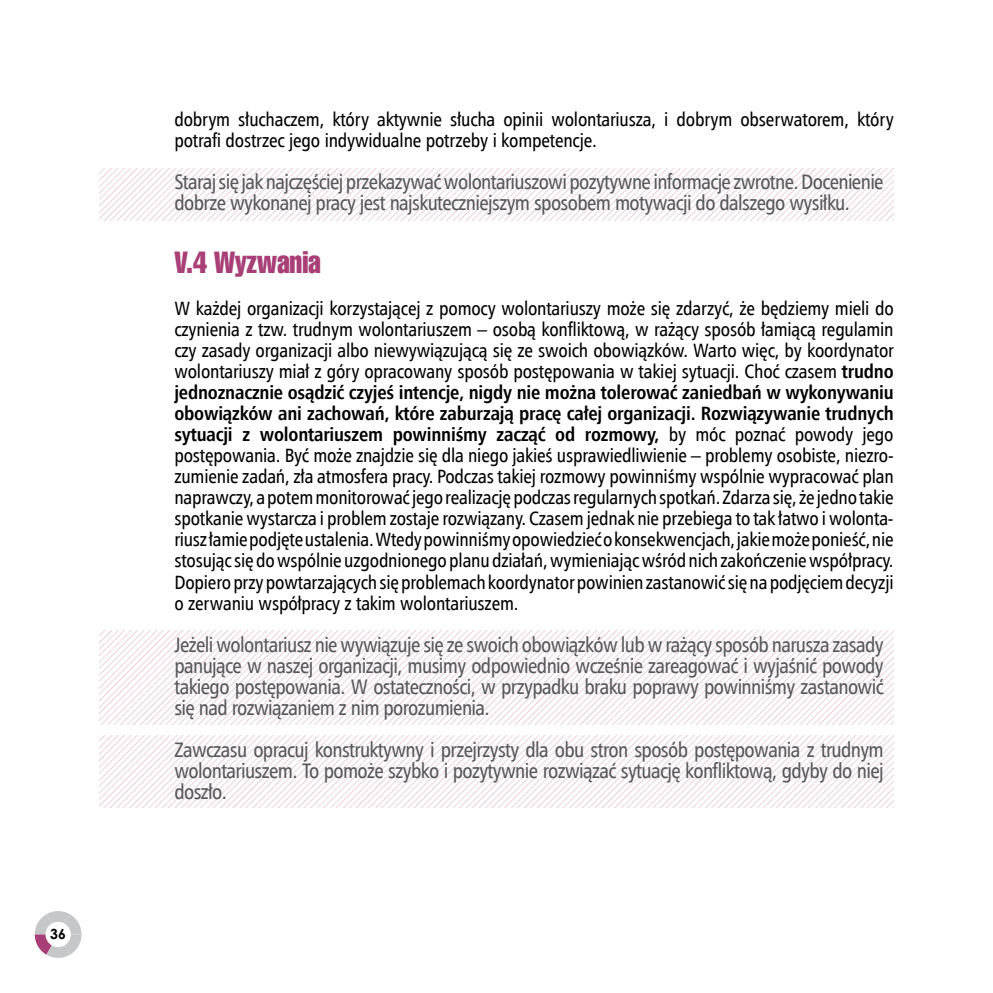
<style>
.page{position:relative;width:993px;height:993px;background:#fff}
.page>*{position:absolute;margin:0;border:0;box-sizing:border-box;transform-origin:0 0}
.tyt02_5{font:29.75px "Swis 911 Cm EU";color:#a83f77}
.wazne{font:21px/21px "Humnst 777 Cn EU";letter-spacing:-.03em;color:#58585a;text-align:justify}
.tekst{font:19.25px/21px "Humnst 777 Cn EU";letter-spacing:-.01em;color:#000}
.t1{font:700 14px "Century Gothic";color:#000}
.s1{font-weight:700}
</style>
<div class="page">
<img style="left:99px;top:735px;width:794px;height:72px">
<img style="left:99px;top:630px;width:794px;height:94px">
<img style="left:99px;top:168px;width:794px;height:53px">
<svg style="left:35px;top:911px;width:46px;height:47px"></svg>
<p class="t1" style="left:50px;top:922px;width:17px">36</p>
<p class="tekst" style="left:174px;top:109px;width:720px">dobrym słuchaczem, który aktywnie słucha opinii wolontariusza, i dobrym obserwatorem, który potrafi dostrzec jego indywidualne potrzeby i kompetencje.</p>
<p class="wazne" style="left:174px;top:171px;width:710px">Staraj się jak najczęściej przekazywać wolontariuszowi pozytywne informacje zwrotne. Docenienie dobrze wykonanej pracy jest najskuteczniejszym sposobem motywacji do dalszego wysiłku.</p>
<p class="tyt02_5" style="left:174px;top:245px;width:148px">V.4 Wyzwania</p>
<p class="tekst" style="left:174px;top:298px;width:720px;text-align:justify">W każdej organizacji korzystającej z pomocy wolontariuszy może się zdarzyć, że będziemy mieli do czynienia z tzw. trudnym wolontariuszem – osobą konfliktową, w rażący sposób łamiącą regulamin czy zasady organizacji albo niewywiązującą się ze swoich obowiązków. Warto więc, by koordynator wolontariuszy miał z góry opracowany sposób postępowania w takiej sytuacji. Choć czasem <span class="s1">trudno jednoznacznie osądzić czyjeś intencje, nigdy nie można tolerować zaniedbań w wykonywaniu obowiązków ani zachowań, które zaburzają pracę całej organizacji. Rozwiązywanie trudnych sytuacji z wolontariuszem powinniśmy zacząć od rozmowy,</span> by móc poznać powody jego postępowania. Być może znajdzie się dla niego jakieś usprawiedliwienie – problemy osobiste, niezro&shy;zumienie zadań, zła atmosfera pracy. Podczas takiej rozmowy powinniśmy wspólnie wypracować plan naprawczy, a potem monitorować jego realizację podczas regularnych spotkań. Zdarza się, że jedno takie spotkanie wystarcza i problem zostaje rozwiązany. Czasem jednak nie przebiega to tak łatwo i wolonta&shy;riusz łamie podjęte ustalenia. Wtedy powinniśmy opowiedzieć o konsekwencjach, jakie może ponieść, nie stosując się do wspólnie uzgodnionego planu działań, wymieniając wśród nich zakończenie współpracy.<br>Dopiero przy powtarzających się problemach koordynator powinien zastanowić się na podjęciem decyzji o zerwaniu współpracy z takim wolontariuszem.</p>
<p class="wazne" style="left:174px;top:633px;width:710px">Jeżeli wolontariusz nie wywiązuje się ze swoich obowiązków lub w rażący sposób narusza zasady panujące w naszej organizacji, musimy odpowiednio wcześnie zareagować i wyjaśnić powody takiego postępowania. W ostateczności, w przypadku braku poprawy powinniśmy zastanowić się nad rozwiązaniem z nim porozumienia.</p>
<p class="wazne" style="left:174px;top:738px;width:710px">Zawczasu opracuj konstruktywny i przejrzysty dla obu stron sposób postępowania z trudnym wolontariuszem. To pomoże szybko i pozytywnie rozwiązać sytuację konfliktową, gdyby do niej doszło.</p>
</div>
